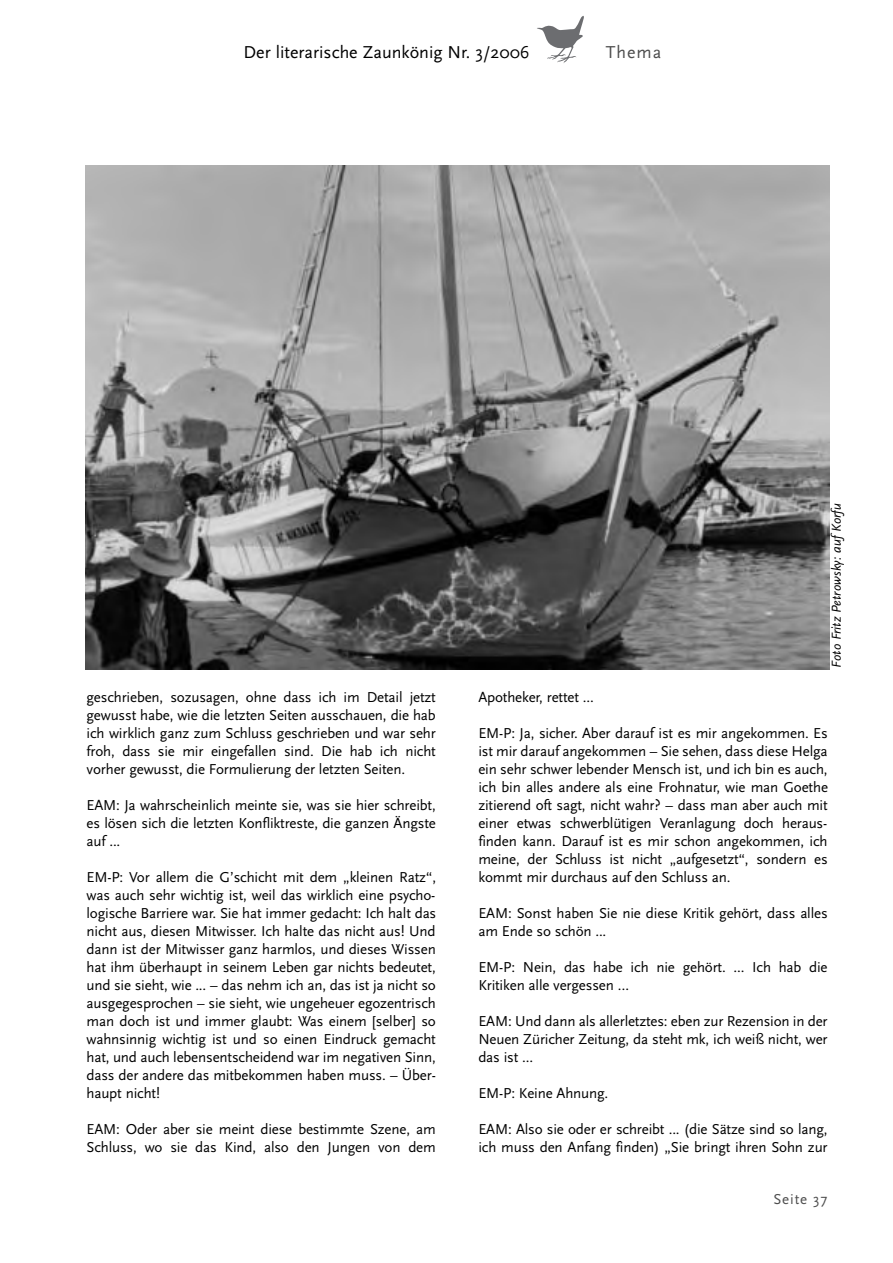
<style>
.page{position:relative;width:893px;height:1263px;background:#fff}
.page>*{position:absolute;margin:0;border:0;box-sizing:border-box;transform-origin:0 0}
.t1{font:18px "Scala Sans";color:#000}
.t2{font:18px "Scala Sans";letter-spacing:.055em;color:#4d4d4d}
.t3{font:15px/18px "Scala Sans";letter-spacing:-.01em;color:#000;text-align:justify}
.t4{font:15px "Scala Sans";letter-spacing:.055em;color:#4d4d4d}
.t5{font:italic 13.5px "Scala Sans";color:#000}
</style>
<div class="page">
<svg style="left:537px;top:16px;width:47px;height:47px"></svg>
<img style="left:85px;top:165px;width:744px;height:504px">
<p class="t1" style="left:243px;top:41px;width:288px">Der literarische Zaunkönig Nr. 3/2006</p>
<p class="t2" style="left:606px;top:41px;width:57px">Thema</p>
<p class="t5" style="left:828px;top:668px;width:166px;rotate:-90deg">Foto Fritz Petrowsky: auf Korfu</p>
<p class="t3" style="left:87px;top:688px;width:351px">geschrieben, sozusagen, ohne dass ich im Detail jetzt gewusst habe, wie die letzten Seiten ausschauen, die hab ich wirklich ganz zum Schluss geschrieben und war sehr froh, dass sie mir eingefallen sind. Die hab ich nicht vorher gewusst, die Formulierung der letzten Seiten.</p>
<p class="t3" style="left:87px;top:796px;width:351px">EAM: Ja wahrscheinlich meinte sie, was sie hier schreibt, es lösen sich die letzten Konfliktreste, die ganzen Ängste auf ...</p>
<p class="t3" style="left:87px;top:868px;width:351px">EM-P: Vor allem die G’schicht mit dem „kleinen Ratz“, was auch sehr wichtig ist, weil das wirklich eine psycho&shy;logische Barriere war. Sie hat immer gedacht: Ich halt das nicht aus, diesen Mitwisser. Ich halte das nicht aus! Und dann ist der Mitwisser ganz harmlos, und dieses Wissen hat ihm überhaupt in seinem Leben gar nichts bedeutet, und sie sieht, wie ... – das nehm ich an, das ist ja nicht so ausgegesprochen – sie sieht, wie ungeheuer egozentrisch man doch ist und immer glaubt: Was einem [selber] so wahnsinnig wichtig ist und so einen Eindruck gemacht hat, und auch lebensentscheidend war im negativen Sinn, dass der andere das mitbekommen haben muss. – Über&shy;haupt nicht!</p>
<p class="t3" style="left:87px;top:1120px;width:351px">EAM: Oder aber sie meint diese bestimmte Szene, am<br>Schluss, wo sie das Kind, also den Jungen von dem</p>
<p class="t3" style="left:478px;top:688px;width:117px">Apotheker, rettet ...</p>
<p class="t3" style="left:478px;top:724px;width:351px">EM-P: Ja, sicher. Aber darauf ist es mir angekommen. Es ist mir darauf angekommen – Sie sehen, dass diese Helga ein sehr schwer lebender Mensch ist, und ich bin es auch, ich bin alles andere als eine Frohnatur, wie man Goethe zitierend oft sagt, nicht wahr? – dass man aber auch mit einer etwas schwerblütigen Veranlagung doch heraus&shy;finden kann. Darauf ist es mir schon angekommen, ich meine, der Schluss ist nicht „aufgesetzt“, sondern es kommt mir durchaus auf den Schluss an.</p>
<p class="t3" style="left:478px;top:904px;width:351px">EAM: Sonst haben Sie nie diese Kritik gehört, dass alles am Ende so schön ...</p>
<p class="t3" style="left:478px;top:958px;width:351px">EM-P: Nein, das habe ich nie gehört. ... Ich hab die<br>Kritiken alle vergessen …</p>
<p class="t3" style="left:478px;top:1012px;width:351px">EAM: Und dann als allerletztes: eben zur Rezension in der Neuen Züricher Zeitung, da steht mk, ich weiß nicht, wer das ist ...</p>
<p class="t3" style="left:478px;top:1084px;width:131px">EM-P: Keine Ahnung.</p>
<p class="t3" style="left:478px;top:1120px;width:351px">EAM: Also sie oder er schreibt ... (die Sätze sind so lang, ich muss den Anfang finden) „Sie bringt ihren Sohn zur</p>
<p class="t4" style="left:773px;top:1190px;width:55px">Seite 37</p>
</div>
